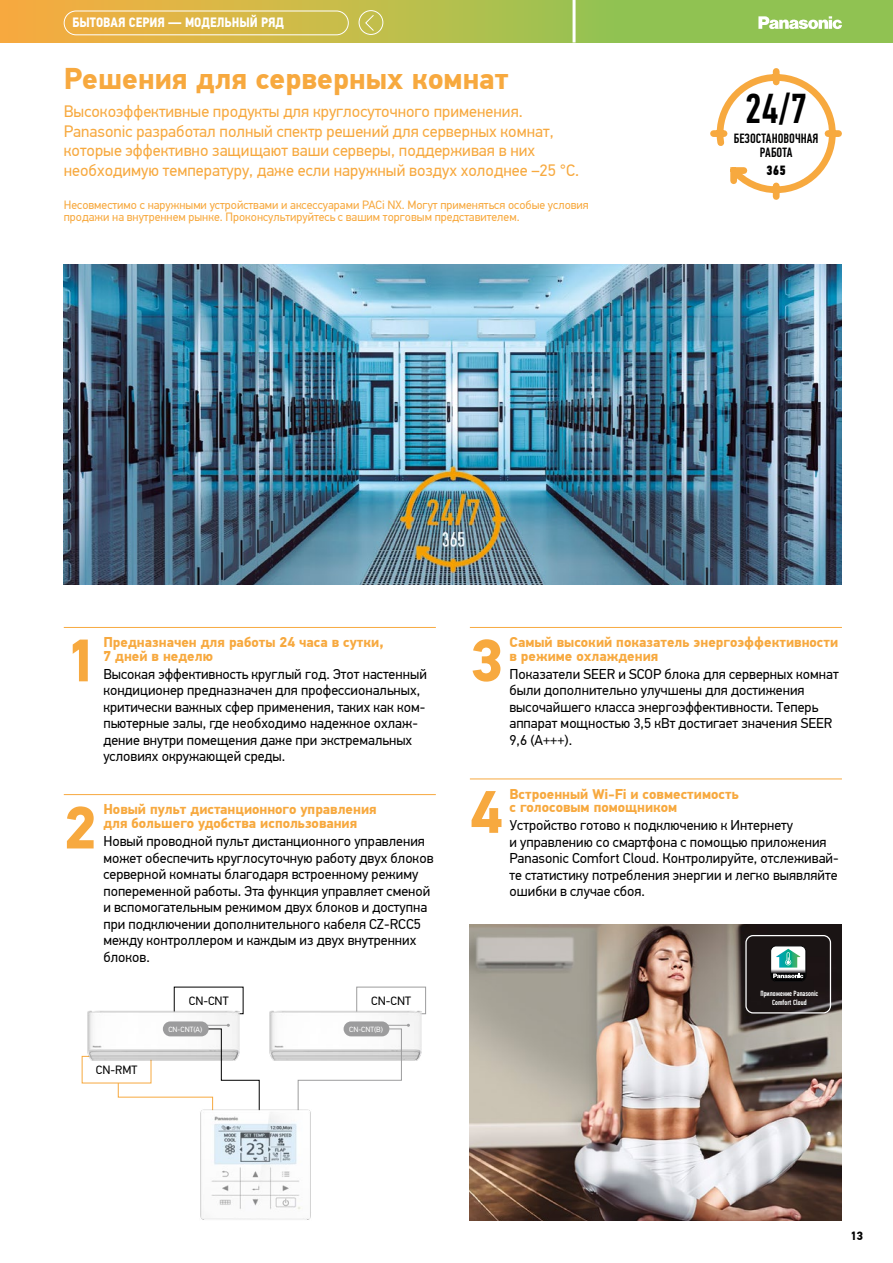
<style>
.page{position:relative;width:893px;height:1263px;background:#fff}
.page>*{position:absolute;margin:0;border:0;box-sizing:border-box;transform-origin:0 0}
.din_9_5{font:700 60px "PF Din Text Pro";color:#f7a93f}
.t1{font:500 42px "PF Din Text Comp Pro";color:#000}
.заголовок_20{font:700 30px "PF Din Text Pro";color:#f7a93f}
.заголовок_20-2{font:16.5px/19.5px "PF Din Text Pro";color:#f7a93f}
.din_9_5-2{font:14.25px/16.5px "PF Din Text Pro";color:#000}
.подзаг_зеленый{font:700 14.25px/13.5px "PF Din Text Pro";color:#f7a93f}
.t2{font:700 13.5px "PF Din Text Cond Pro";color:#fff}
.t3{font:500 13.5px/13.5px "PF Din Text Comp Pro";color:#000;text-align:center}
.t4{font:13.5px "PF Din Text Comp Pro X Black";color:#000}
.заголовок_20-3{font:12px/12px "PF Din Text Pro";color:#f7a93f}
.din_9_5-3{font:12px "PF Din Text Pro";color:#000}
.t5{font:700 12px "PF Din Text Pro";color:#000}
.t6{font:500 7.5px/9px "PF Din Text Comp Pro";color:#fff;text-align:center}
.din_9_5-4{font:7.5px "PF Din Text Pro";color:#fff}
.s1{color:#020203}
</style>
<div class="page">
<div style="left:356px;top:987px;width:70px;height:27px;border:1px solid #9c9c9d"></div>
<img style="left:470px;top:924px;width:372px;height:296px">
<img style="left:64px;top:264px;width:778px;height:320px">
<img style="left:87px;top:1011px;width:152px;height:50px">
<img style="left:270px;top:1011px;width:152px;height:50px">
<svg style="left:710px;top:68px;width:132px;height:132px"></svg>
<hr style="left:64px;top:627px;width:372px;height:1px;background:#f7a93f">
<hr style="left:64px;top:794px;width:372px;height:1px;background:#f7a93f">
<hr style="left:470px;top:627px;width:372px;height:1px;background:#f7a93f">
<hr style="left:470px;top:778px;width:372px;height:1px;background:#f7a93f">
<svg style="left:118px;top:1024px;width:142px;height:84px"></svg>
<svg style="left:297px;top:1024px;width:113px;height:84px"></svg>
<div style="left:163px;top:1021px;width:46px;height:15px;background:#9c9c9d;border-radius:7px"></div>
<div style="left:344px;top:1021px;width:45px;height:15px;background:#9c9c9d;border-radius:7px"></div>
<img style="left:200px;top:1108px;width:111px;height:112px">
<div style="left:745px;top:935px;width:86px;height:78px;border:1px solid #fff;border-radius:7px"></div>
<svg style="left:771px;top:946px;width:35px;height:35px"></svg>
<div style="left:770px;top:946px;width:36px;height:35px;border:1px solid #020203;border-radius:5px"></div>
<svg style="left:1px;top:0;width:892px;height:43px;background:#b8bc4d"></svg>
<hr style="left:0;top:0;width:1px;height:43px;background:#f7a93f">
<div style="left:64px;top:11px;width:285px;height:24px;border:1px solid #fff;border-radius:12px"></div>
<div style="left:359px;top:10px;width:24px;height:25px;border:1px solid #fff;border-radius:50%"></div>
<svg style="left:365px;top:14px;width:10px;height:18px"></svg>
<hr style="left:573px;top:0;width:3px;height:43px;background:#fff">
<svg style="left:758px;top:16px;width:84px;height:13px"></svg>
<p class="t2" style="left:72px;top:14px;width:213px">БЫТОВАЯ СЕРИЯ — МОДЕЛЬНЫЙ РЯД</p>
<p class="заголовок_20" style="left:64px;top:61px;width:446px">Решения для серверных комнат</p>
<p class="заголовок_20-2" style="left:64px;top:102px;width:517px">Высокоэффективные продукты для круглосуточного применения.<br>Panasonic разработал полный спектр решений для серверных комнат, которые эффективно защищают ваши серверы, поддерживая в них необходимую температуру, даже если наружный воздух холоднее –25 °C.</p>
<p class="заголовок_20-3" style="left:64px;top:199px;width:527px">Несовместимо с наружными устройствами и аксессуарами PACi NX. Могут применяться особые условия продажи на внутреннем рынке. Проконсультируйтесь с вашим торговым представителем.</p>
<p class="t1" style="left:745px;top:85px;width:64px">24/7</p>
<p class="t4" style="left:766px;top:161px;width:21px">365</p>
<p class="t3" style="left:734px;top:132px;width:86px">БЕЗОСТАНОВОЧНАЯ<br><span class="s1">РАБОТА</span></p>
<p class="din_9_5" style="left:64px;top:624px;width:35px">1</p>
<p class="подзаг_зеленый" style="left:103px;top:636px;width:282px">Предназначен для работы 24 часа в сутки,<br>7 дней в неделю</p>
<p class="din_9_5-2" style="left:103px;top:666px;width:325px">Высокая эффективность круглый год. Этот настенный кондиционер предназначен для профессиональных, критически важных сфер применения, таких как ком&shy;пьютерные залы, где необходимо надежное охлаж&shy;дение внутри помещения даже при экстремальных условиях окружающей среды.</p>
<p class="din_9_5" style="left:64px;top:791px;width:35px">2</p>
<p class="подзаг_зеленый" style="left:103px;top:803px;width:275px">Новый пульт дистанционного управления для большего удобства использования</p>
<p class="din_9_5-2" style="left:103px;top:833px;width:332px">Новый проводной пульт дистанционного управления может обеспечить круглосуточную работу двух блоков серверной комнаты благодаря встроенному режиму попеременной работы. Эта функция управляет сменой и вспомогательным режимом двух блоков и доступна при подключении дополнительного кабеля CZ-RCC5 между контроллером и каждым из двух внутренних блоков.</p>
<p class="din_9_5-3" style="left:189px;top:994px;width:41px">CN-CNT</p>
<p class="din_9_5-3" style="left:371px;top:994px;width:41px">CN-CNT</p>
<p class="din_9_5-4" style="left:169px;top:1025px;width:35px">CN-CNT(A)</p>
<p class="din_9_5-4" style="left:349px;top:1025px;width:35px">CN-CNT(B)</p>
<p class="din_9_5-3" style="left:96px;top:1063px;width:43px">CN-RMT</p>
<p class="din_9_5" style="left:470px;top:624px;width:34px">3</p>
<p class="подзаг_зеленый" style="left:509px;top:636px;width:330px">Самый высокий показатель энергоэффективности в режиме охлаждения</p>
<p class="din_9_5-2" style="left:509px;top:666px;width:331px">Показатели SEER и SCOP блока для серверных комнат были дополнительно улучшены для достижения высочайшего класса энергоэффективности. Теперь аппарат мощностью 3,5 кВт достигает значения SEER 9,6 (A+++).</p>
<p class="подзаг_зеленый" style="left:509px;top:787px;width:231px">Встроенный Wi-Fi и совместимость с голосовым помощником</p>
<p class="din_9_5-2" style="left:509px;top:817px;width:331px">Устройство готово к подключению к Интернету<br>и управлению со смартфона с помощью приложения Panasonic Comfort Cloud. Контролируйте, отслеживай&shy;те статистику потребления энергии и легко выявляйте ошибки в случае сбоя.</p>
<p class="din_9_5" style="left:470px;top:776px;width:34px">4</p>
<p class="t6" style="left:760px;top:988px;width:59px">Приложение Panasonic<br>Comfort Cloud</p>
<p class="t5" style="left:850px;top:1229px;width:15px">13</p>
</div>
